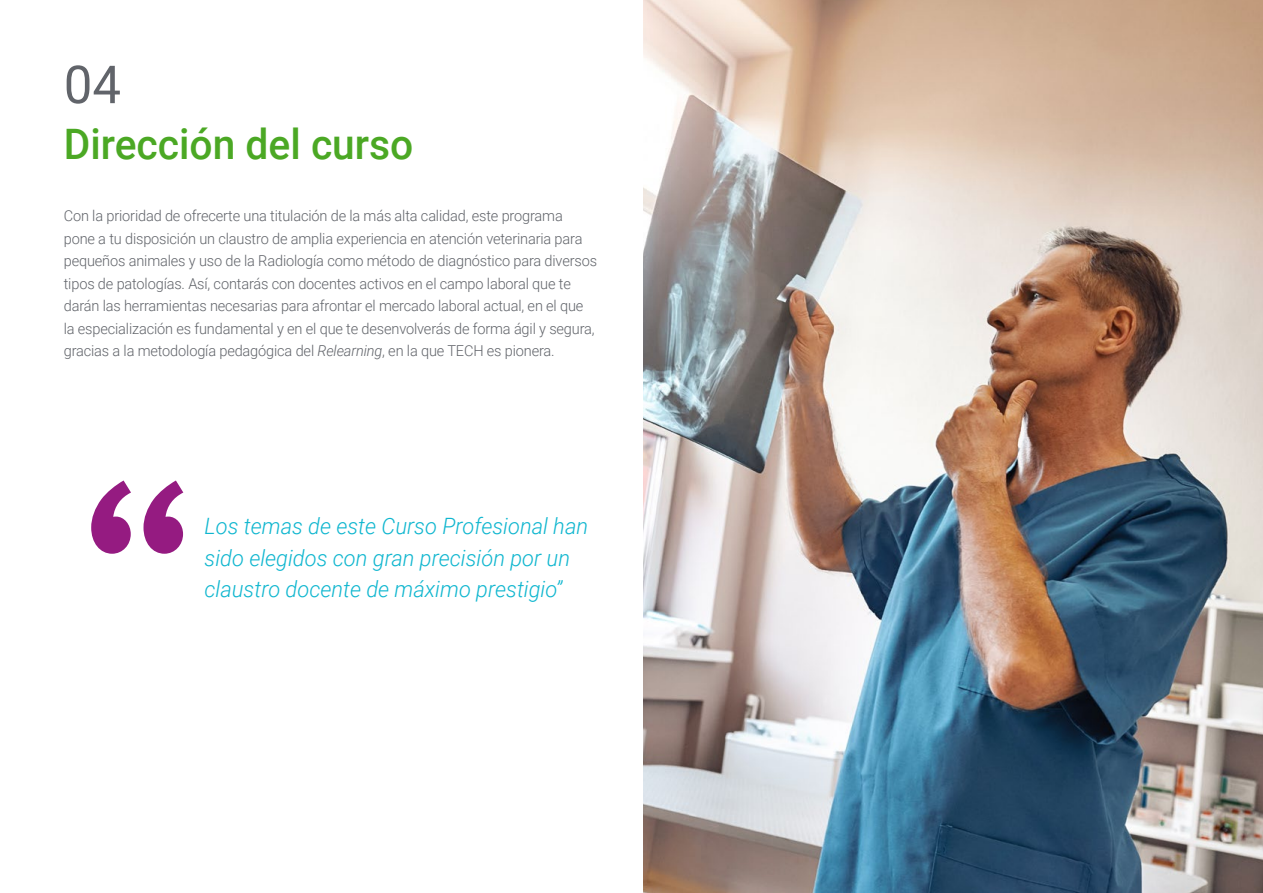
<style>
.page{position:relative;width:1263px;height:893px;background:#fff}
.page>*{position:absolute;margin:0;border:0;box-sizing:border-box;transform-origin:0 0}
.t1{font:52.5px "Roboto";color:#61646a}
.t2{font:500 42px "Roboto";color:#4ba824}
.t3{font:italic 300 22.5px/31.5px "Roboto";color:#0fb6cf}
.t4{font:300 15px/22.5px "Roboto";letter-spacing:-.01em;color:#61646a}
.s1{font-style:italic}
</style>
<div class="page">
<img style="left:643px;top:0;width:620px;height:893px">
<svg style="left:91px;top:480px;width:92px;height:74px"></svg>
<h1 class="t1" style="left:64px;top:48px;width:59px">04</h1>
<h2 class="t2" style="left:64px;top:115px;width:351px">Dirección del curso</h2>
<p class="t4" style="left:64px;top:204px;width:535px">Con la prioridad de ofrecerte una titulación de la más alta calidad, este programa pone a tu disposición un claustro de amplia experiencia en atención veterinaria para pequeños animales y uso de la Radiología como método de diagnóstico para diversos tipos de patologías. Así, contarás con docentes activos en el campo laboral que te darán las herramientas necesarias para afrontar el mercado laboral actual, en el que la especialización es fundamental y en el que te desenvolverás de forma ágil y segura, gracias a la metodología pedagógica del <span class="s1">Relearning</span>, en la que TECH es pionera.</p>
<h3 class="t3" style="left:205px;top:509px;width:385px">Los temas de este Curso Profesional han sido elegidos con gran precisión por un claustro docente de máximo prestigio”</h3>
</div>
